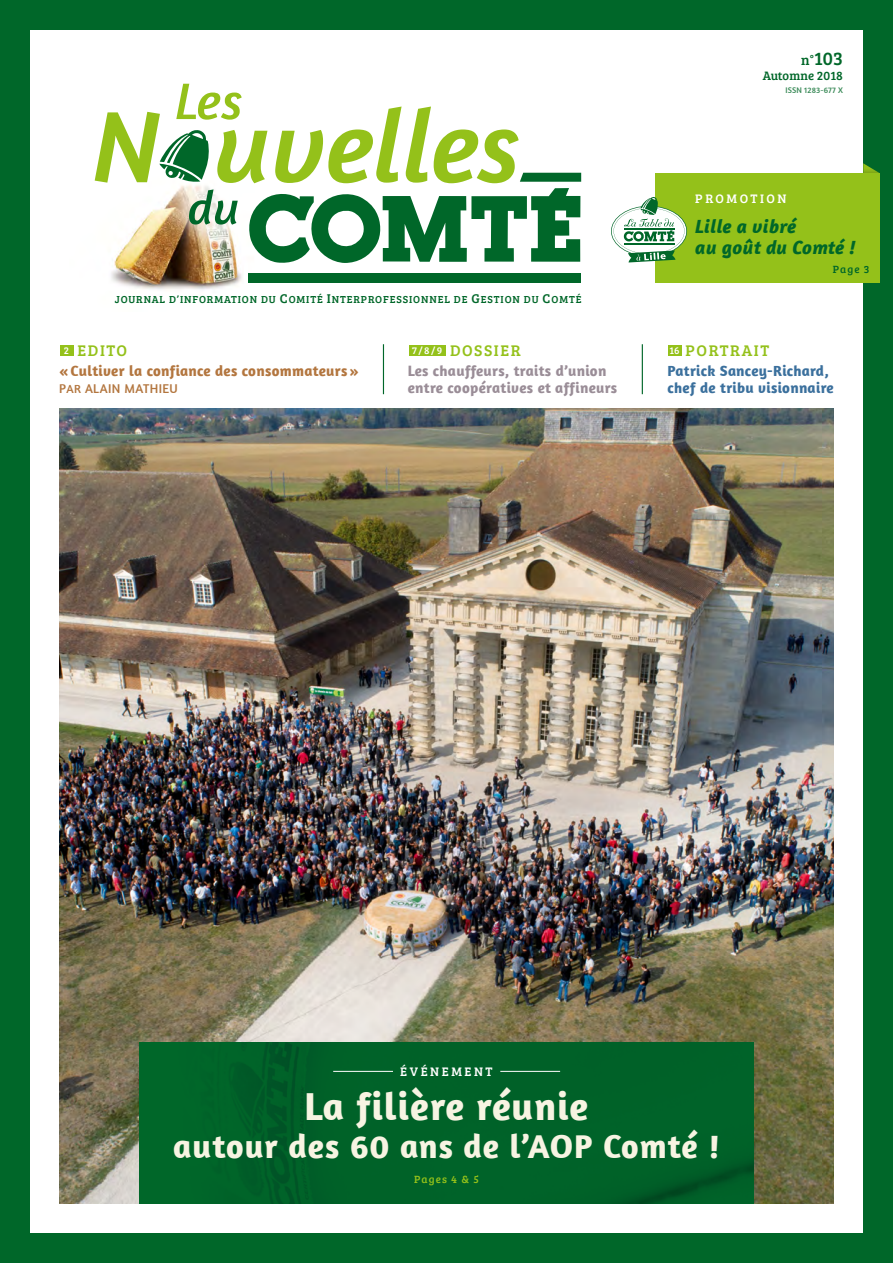
<style>
.page{position:relative;width:893px;height:1263px;background:#fff}
.page>*{position:absolute;margin:0;border:0;box-sizing:border-box;transform-origin:0 0}
.t1{font:700 39px "Amaranth";letter-spacing:.03em;color:#f7f4e2}
.t2{font:700 33.75px "Amaranth";letter-spacing:.03em;color:#f7f4e2}
.t3{font:italic 700 19.5px "Amaranth";letter-spacing:.02em;color:#006729}
.t4{font:18.9px "Bree Serif";color:#006729}
.t5{font:15.9px "Bree Serif";letter-spacing:.1em;color:#94c11a}
.t6{font:700 15px "Amaranth";letter-spacing:.02em;color:#9a8d97}
.t7{font:700 15px "Amaranth";letter-spacing:.02em;color:#3b709d}
.t8{font:700 15px "Amaranth";letter-spacing:.02em;color:#b3763f}
.t9{font:13.05px "Amaranth";letter-spacing:.03em;color:#b3763f}
.t10{font:12.75px "Bree Serif";letter-spacing:.2em;color:#fff}
.t11{font:12.6px "Bree Serif";letter-spacing:.01em;color:#006729}
.t12{font:10.8px "Bree Serif";letter-spacing:.1em;color:#94c11a}
.t13{font:10.8px "Bree Serif";color:#006729}
.t14{font:10.5px "Bree Serif";letter-spacing:.085em;color:#006729}
.t15{font:10.2px "Bree Serif";color:#fff}
.TEXTE{font:8.4px "Amaranth";letter-spacing:.01em;color:#3a8a58}
.s1{font-size:14.1px}
.s2{font-size:13.05px}
.s3{font-size:12px}
</style>
<div class="page">
<img style="left:60px;top:408px;width:773px;height:795px">
<img style="left:94px;top:179px;width:167px;height:111px">
<div style="left:0;top:0;width:893px;height:30px;background:#006729"></div>
<div style="left:863px;top:0;width:30px;height:1263px;background:#006729"></div>
<div style="left:0;top:1233px;width:893px;height:30px;background:#006729"></div>
<hr style="left:642px;top:344px;width:1px;height:50px;background:#006729">
<div style="left:60px;top:345px;width:13px;height:11px;background:#94c11a"></div>
<div style="left:668px;top:345px;width:13px;height:11px;background:#94c11a"></div>
<div style="left:409px;top:345px;width:37px;height:11px;background:#94c11a"></div>
<div style="left:249px;top:274px;width:332px;height:9px;background:#006729"></div>
<svg style="left:95px;top:84px;width:486px;height:180px"></svg>
<svg style="left:863px;top:163px;width:16px;height:10px"></svg>
<div style="left:0;top:0;width:30px;height:1263px;background:#006729"></div>
<hr style="left:383px;top:344px;width:1px;height:50px;background:#006729">
<div style="left:655px;top:173px;width:225px;height:110px;background:#94c11a"></div>
<svg style="left:611px;top:197px;width:76px;height:65px"></svg>
<div style="left:140px;top:1043px;width:613px;height:160px;background:#006228"></div>
<hr style="left:333px;top:1071px;width:60px;height:1px;background:#fff">
<hr style="left:500px;top:1071px;width:60px;height:1px;background:#fff">
<p class="t4" style="left:801px;top:44px;width:43px"><span class="s1">n°</span>103</p>
<p class="t11" style="left:763px;top:67px;width:82px">Automne 2018</p>
<p class="TEXTE" style="left:785px;top:85px;width:59px">ISSN 1283-677 X</p>
<p class="t14" style="left:115px;top:292px;width:468px">JOURNAL D’INFORMATION DU <span class="s2">C</span>OMITÉ <span class="s2">I</span>NTERPROFESSIONNEL DE <span class="s2">G</span>ESTION DU <span class="s2">C</span>OMTÉ</p>
<p class="t10" style="left:695px;top:189px;width:93px">PROMOTION</p>
<p class="t3" style="left:695px;top:214px;width:103px">Lille a vibré</p>
<p class="t3" style="left:695px;top:235px;width:162px">au goût du Comté !</p>
<p class="t13" style="left:833px;top:261px;width:38px">Page 3</p>
<p class="t5" style="left:78px;top:339px;width:51px">EDITO</p>
<p class="t8" style="left:59px;top:361px;width:301px">« Cultiver la confiance des consommateurs »</p>
<p class="t9" style="left:59px;top:381px;width:120px">P<span class="s3">AR</span> ALAIN MATHIEU</p>
<p class="t15" style="left:64px;top:343px;width:7px">2</p>
<p class="t5" style="left:686px;top:339px;width:85px">PORTRAIT</p>
<p class="t7" style="left:668px;top:361px;width:163px">Patrick Sancey-Richard,</p>
<p class="t7" style="left:668px;top:378px;width:168px">chef de tribu visionnaire</p>
<p class="t5" style="left:450px;top:339px;width:72px">DOSSIER</p>
<p class="t15" style="left:669px;top:343px;width:12px">16</p>
<p class="t6" style="left:408px;top:361px;width:200px">Les chauffeurs, traits d’union</p>
<p class="t6" style="left:408px;top:378px;width:211px">entre coopératives et affineurs</p>
<p class="t15" style="left:412px;top:343px;width:32px">7/8/9</p>
<p class="t10" style="left:400px;top:1062px;width:94px">ÉVÉNEMENT</p>
<p class="t1" style="left:305px;top:1082px;width:285px">La filière réunie</p>
<p class="t2" style="left:173px;top:1125px;width:548px">autour des 60 ans de l’AOP Comté !</p>
<p class="t12" style="left:414px;top:1171px;width:66px">Pages 4 &amp; 5</p>
</div>
